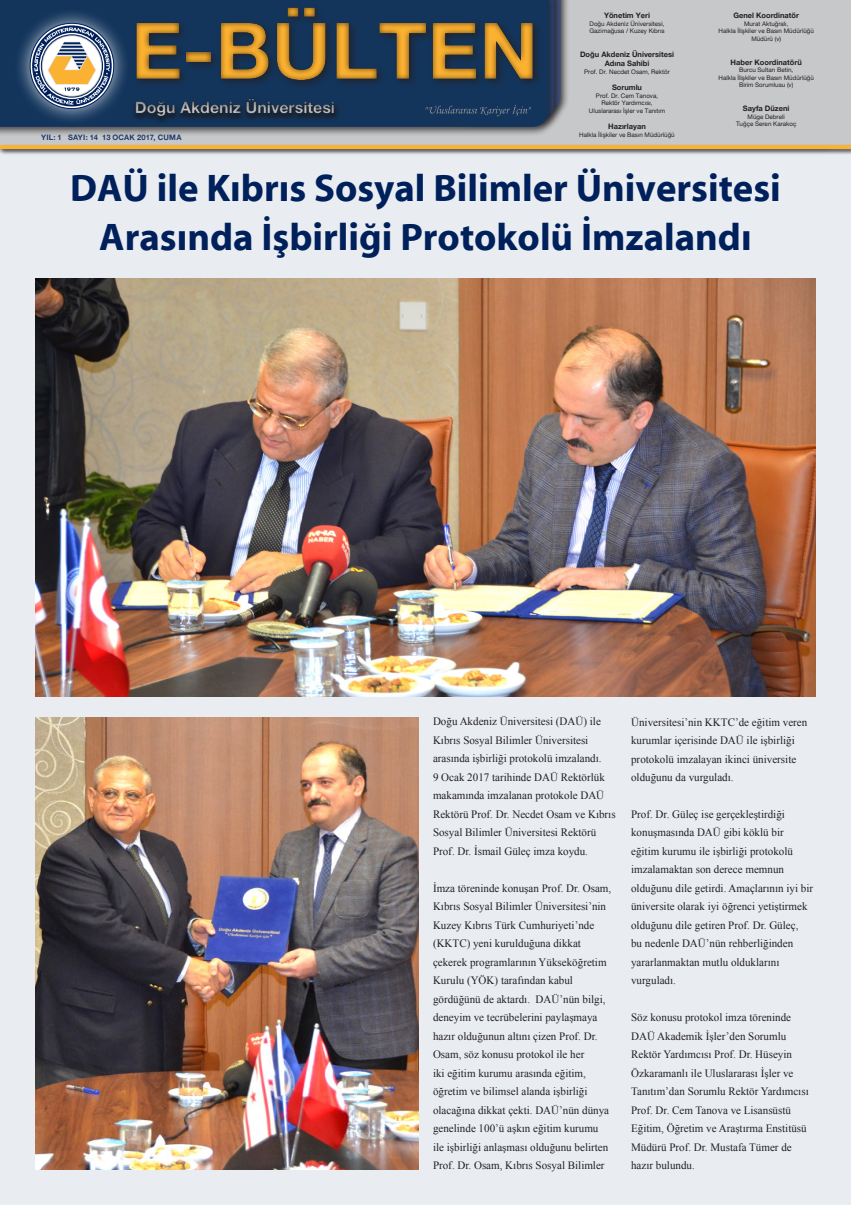
<style>
.page{position:relative;width:851px;height:1205px;background:#fff}
.page>*{position:absolute;margin:0;border:0;box-sizing:border-box;transform-origin:0 0}
.t1{font:700 78.12px "Helvetica Neue EMU";color:#fbb131}
.t2{font:700 38.75px/48.8px "Myriad EMU";color:#00205b;text-align:center}
.t3{font:700 15.62px "Helvetica Neue EMU";color:#fff}
.t4{font:11.25px/18.5px "Times New Roman EMU";color:#231f20}
.t5{font:700 7.5px "Helvetica Neue EMU";color:#231f20}
.t6{font:700 7.5px "Helvetica Neue EMU";letter-spacing:.025em;color:#00205b}
.t7{font:6.25px "Helvetica Neue EMU";color:#231f20}
</style>
<div class="page">
<div style="left:0;top:148px;width:850px;height:1057px;background:#e9edf2"></div>
<div style="left:0;top:0;width:850px;height:146px;background:#c7c8ca"></div>
<div style="left:0;top:0;width:425px;height:127px;background:#13355c"></div>
<div style="left:14px;top:7px;width:116px;height:118px;background:#fff;opacity:.75"></div>
<svg style="left:32px;top:25px;width:68px;height:81px"></svg>
<div style="left:100px;top:2px;width:524px;height:136px;background:#231f20;opacity:.75"></div>
<div style="left:0;top:144px;width:850px;height:11px;background:#231f20;opacity:.75"></div>
<hr style="left:0;top:145px;width:850px;height:4px;background:#fbb131">
<svg style="left:425px;top:0;width:135px;height:121px"></svg>
<img style="left:35px;top:279px;width:780px;height:417px">
<img style="left:35px;top:718px;width:383px;height:451px">
<h1 class="t1" style="left:131px;top:3px;width:409px">E-BÜLTEN</h1>
<h3 class="t3" style="left:135px;top:98px;width:202px">Doğu Akdeniz Üniversitesi</h3>
<p class="t6" style="left:41px;top:133px;width:142px">YIL: 1 SAYI: 14 13 OCAK 2017, CUMA</p>
<p class="t5" style="left:604px;top:11px;width:47px">Yönetim Yeri</p>
<p class="t7" style="left:589px;top:20px;width:76px">Doğu Akdeniz Üniversitesi,</p>
<p class="t7" style="left:589px;top:27px;width:76px">Gazimağusa / Kuzey Kıbrıs</p>
<p class="t5" style="left:580px;top:50px;width:95px">Doğu Akdeniz Üniversitesi</p>
<p class="t5" style="left:604px;top:59px;width:46px">Adına Sahibi</p>
<p class="t7" style="left:584px;top:68px;width:87px">Prof. Dr. Necdet Osam, Rektör</p>
<p class="t5" style="left:612px;top:83px;width:31px">Sorumlu</p>
<p class="t7" style="left:596px;top:92px;width:64px">Prof. Dr. Cem Tanova,</p>
<p class="t7" style="left:601px;top:99px;width:53px">Rektör Yardımcısı,</p>
<p class="t7" style="left:588px;top:107px;width:78px">Uluslararası İşler ve Tanıtım</p>
<p class="t5" style="left:608px;top:122px;width:39px">Hazırlayan</p>
<p class="t7" style="left:579px;top:131px;width:97px">Halkla İlişkiler ve Basın Müdürlüğü</p>
<p class="t5" style="left:733px;top:11px;width:67px">Genel Koordinatör</p>
<p class="t7" style="left:744px;top:20px;width:46px">Murat Aktuğralı,</p>
<p class="t7" style="left:718px;top:27px;width:97px">Halkla İlişkiler ve Basın Müdürlüğü</p>
<p class="t7" style="left:751px;top:35px;width:31px">Müdürü (v)</p>
<p class="t5" style="left:730px;top:57px;width:73px">Haber Koordinatörü</p>
<p class="t7" style="left:739px;top:66px;width:56px">Burcu Sultan Betin,</p>
<p class="t7" style="left:718px;top:74px;width:97px">Halkla İlişkiler ve Basın Müdürlüğü</p>
<p class="t7" style="left:739px;top:81px;width:56px">Birim Sorumlusu (v)</p>
<p class="t5" style="left:742px;top:104px;width:48px">Sayfa Düzeni</p>
<p class="t7" style="left:747px;top:113px;width:39px">Müge Debreli</p>
<p class="t7" style="left:736px;top:120px;width:62px">Tuğçe Seren Karakoç</p>
<p class="t2" style="left:70px;top:165px;width:712px">DAÜ ile Kıbrıs Sosyal Bilimler Üniversitesi<br>Arasında İşbirliği Protokolü İmzalandı</p>
<p class="t4" style="left:433px;top:712px;width:184px">Doğu Akdeniz Üniversitesi (DAÜ) ile Kıbrıs Sosyal Bilimler Üniversitesi arasında işbirliği protokolü imzalandı.<br>9 Ocak 2017 tarihinde DAÜ Rektörlük makamında imzalanan protokole DAÜ Rektörü Prof. Dr. Necdet Osam ve Kıbrıs Sosyal Bilimler Üniversitesi Rektörü Prof. Dr. İsmail Güleç imza koydu.</p>
<p class="t4" style="left:433px;top:879px;width:180px">İmza töreninde konuşan Prof. Dr. Osam, Kıbrıs Sosyal Bilimler Üniversitesi’nin Kuzey Kıbrıs Türk Cumhuriyeti’nde (KKTC) yeni kurulduğuna dikkat çekerek programlarının Yükseköğretim Kurulu (YÖK) tarafından kabul gördüğünü de aktardı. DAÜ’nün bilgi, deneyim ve tecrübelerini paylaşmaya hazır olduğunun altını çizen Prof. Dr.<br>Osam, söz konusu protokol ile her<br>iki eğitim kurumu arasında eğitim, öğretim ve bilimsel alanda işbirliği olacağına dikkat çekti. DAÜ’nün dünya genelinde 100’ü aşkın eğitim kurumu ile işbirliği anlaşması olduğunu belirten Prof. Dr. Osam, Kıbrıs Sosyal Bilimler</p>
<p class="t4" style="left:631px;top:712px;width:178px">Üniversitesi’nin KKTC’de eğitim veren kurumlar içerisinde DAÜ ile işbirliği protokolü imzalayan ikinci üniversite olduğunu da vurguladı.</p>
<p class="t4" style="left:631px;top:805px;width:183px">Prof. Dr. Güleç ise gerçekleştirdiği konuşmasında DAÜ gibi köklü bir eğitim kurumu ile işbirliği protokolü imzalamaktan son derece memnun olduğunu dile getirdi. Amaçlarının iyi bir üniversite olarak iyi öğrenci yetiştirmek olduğunu dile getiren Prof. Dr. Güleç,<br>bu nedenle DAÜ’nün rehberliğinden yararlanmaktan mutlu olduklarını vurguladı.</p>
<p class="t4" style="left:631px;top:1008px;width:179px">Söz konusu protokol imza töreninde DAÜ Akademik İşler’den Sorumlu Rektör Yardımcısı Prof. Dr. Hüseyin Özkaramanlı ile Uluslararası İşler ve Tanıtım’dan Sorumlu Rektör Yardımcısı Prof. Dr. Cem Tanova ve Lisansüstü Eğitim, Öğretim ve Araştırma Enstitüsü Müdürü Prof. Dr. Mustafa Tümer de hazır bulundu.</p>
</div>
